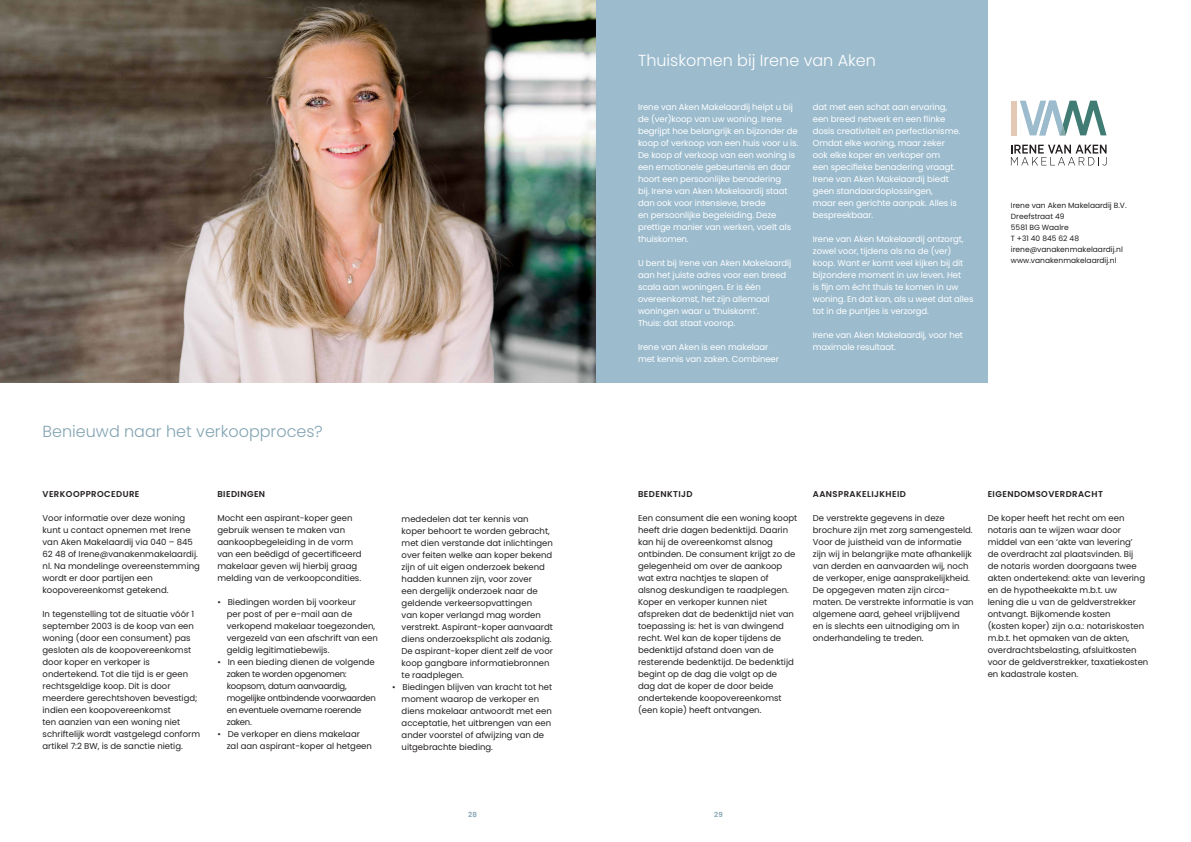
<style>
.page{position:relative;width:1191px;height:842px;background:#fff}
.page>*{position:absolute;margin:0;border:0;box-sizing:border-box;transform-origin:0 0}
.t1{font:300 16px "Poppins";color:#83a3b2}
.t2{font:300 16px "Poppins";color:#fff}
.t3{font:8.5px/12px "Poppins";color:#231f20}
.t4{font:8.5px/12px "Poppins";letter-spacing:-.01em;color:#fff}
.t5{font:8.5px/12px "Poppins";letter-spacing:-.03em;color:#231f20}
.t6{font:600 8.5px "Poppins";letter-spacing:.05em;color:#231f20}
.t7{font:7.5px "Poppins";color:#231f20}
.t8{font:600 7px "Poppins";color:#83a3b2}
</style>
<div class="page">
<div style="left:595px;top:0;width:392px;height:383px;background:#9cbcce"></div>
<svg style="left:1011px;top:145px;width:95px;height:21px"></svg>
<div style="left:1011px;top:101px;width:5px;height:34px;background:#e4c8b6"></div>
<svg style="left:1020px;top:101px;width:86px;height:34px"></svg>
<img style="left:0;top:0;width:595px;height:383px">
<p class="t2" style="left:638px;top:52px;width:239px">Thuiskomen bij Irene van Aken</p>
<p class="t4" style="left:638px;top:101px;width:162px">Irene van Aken Makelaardij helpt u bij de (ver)koop van uw woning. Irene begrijpt hoe belangrijk en bijzonder de koop of verkoop van een huis voor u is.<br>De koop of verkoop van een woning is een emotionele gebeurtenis en daar hoort een persoonlijke benadering<br>bij. Irene van Aken Makelaardij staat dan ook voor intensieve, brede<br>en persoonlijke begeleiding. Deze prettige manier van werken, voelt als thuiskomen.</p>
<p class="t4" style="left:638px;top:257px;width:155px">U bent bij Irene van Aken Makelaardij aan het juiste adres voor een breed scala aan woningen. Er is één overeenkomst, het zijn allemaal woningen waar u ‘thuiskomt’.<br>Thuis: dat staat voorop.</p>
<p class="t4" style="left:638px;top:341px;width:142px">Irene van Aken is een makelaar met kennis van zaken. Combineer</p>
<p class="t4" style="left:813px;top:101px;width:149px">dat met een schat aan ervaring, een breed netwerk en een flinke dosis creativiteit en perfectionisme.<br>Omdat elke woning, maar zeker ook elke koper en verkoper om<br>een specifieke benadering vraagt.<br>Irene van Aken Makelaardij biedt geen standaardoplossingen,<br>maar een gerichte aanpak. Alles is bespreekbaar.</p>
<p class="t4" style="left:813px;top:233px;width:162px">Irene van Aken Makelaardij ontzorgt, zowel voor, tijdens als na de (ver) koop. Want er komt veel kijken bij dit bijzondere moment in uw leven. Het<br>is fijn om écht thuis te komen in uw woning. En dat kan, als u weet dat alles tot in de puntjes is verzorgd.</p>
<p class="t4" style="left:813px;top:329px;width:152px">Irene van Aken Makelaardij, voor het maximale resultaat.</p>
<p class="t7" style="left:1011px;top:201px;width:117px">Irene van Aken Makelaardij B.V.</p>
<p class="t7" style="left:1011px;top:212px;width:55px">Dreefstraat 49</p>
<p class="t7" style="left:1011px;top:223px;width:59px">5581 BG Waalre</p>
<p class="t7" style="left:1011px;top:234px;width:70px">T +31 40 845 62 48</p>
<p class="t7" style="left:1011px;top:245px;width:113px">irene@vanakenmakelaardij.nl</p>
<p class="t7" style="left:1011px;top:256px;width:107px">www.vanakenmakelaardij.nl</p>
<p class="t1" style="left:43px;top:422px;width:282px">Benieuwd naar het verkoopproces?</p>
<p class="t6" style="left:43px;top:489px;width:98px">VERKOOPPROCEDURE</p>
<p class="t3" style="left:43px;top:512px;width:159px">Voor informatie over deze woning kunt u contact opnemen met Irene van Aken Makelaardij via 040 – 845<br>62 48 of Irene@vanakenmakelaardij. nl. Na mondelinge overeenstemming wordt er door partijen een koopovereenkomst getekend.</p>
<p class="t3" style="left:43px;top:608px;width:159px">In tegenstelling tot de situatie vóór 1 september 2003 is de koop van een woning (door een consument) pas gesloten als de koopovereenkomst door koper en verkoper is ondertekend. Tot die tijd is er geen rechtsgeldige koop. Dit is door meerdere gerechtshoven bevestigd; indien een koopovereenkomst<br>ten aanzien van een woning niet schriftelijk wordt vastgelegd conform artikel 7:2 BW, is de sanctie nietig.</p>
<p class="t6" style="left:217px;top:489px;width:49px">BIEDINGEN</p>
<p class="t3" style="left:217px;top:512px;width:146px">Mocht een aspirant-koper geen gebruik wensen te maken van aankoopbegeleiding in de vorm van een beëdigd of gecertificeerd makelaar geven wij hierbij graag melding van de verkoopcondities.</p>
<p class="t3" style="left:227px;top:596px;width:153px;text-indent:-9px">• Biedingen worden bij voorkeur<br>per post of per e-mail aan de verkopend makelaar toegezonden, vergezeld van een afschrift van een geldig legitimatiebewijs.</p>
<p class="t5" style="left:227px;top:656px;width:151px;text-indent:-9px">• In een bieding dienen de volgende zaken te worden opgenomen: koopsom, datum aanvaardig, mogelijke ontbindende voorwaarden en eventuele overname roerende zaken.</p>
<p class="t3" style="left:227px;top:728px;width:147px;text-indent:-9px">• De verkoper en diens makelaar zal aan aspirant-koper al hetgeen</p>
<p class="t3" style="left:401px;top:513px;width:153px">mededelen dat ter kennis van koper behoort te worden gebracht, met dien verstande dat inlichtingen over feiten welke aan koper bekend zijn of uit eigen onderzoek bekend hadden kunnen zijn, voor zover<br>een dergelijk onderzoek naar de geldende verkeersopvattingen<br>van koper verlangd mag worden verstrekt. Aspirant-koper aanvaardt diens onderzoeksplicht als zodanig.<br>De aspirant-koper dient zelf de voor koop gangbare informatiebronnen te raadplegen.</p>
<p class="t3" style="left:401px;top:681px;width:152px;text-indent:-9px">• Biedingen blijven van kracht tot het moment waarop de verkoper en diens makelaar antwoordt met een acceptatie, het uitbrengen van een ander voorstel of afwijzing van de uitgebrachte bieding.</p>
<p class="t6" style="left:638px;top:489px;width:56px">BEDENKTIJD</p>
<p class="t3" style="left:638px;top:512px;width:161px">Een consument die een woning koopt heeft drie dagen bedenktijd. Daarin kan hij de overeenkomst alsnog ontbinden. De consument krijgt zo de gelegenheid om over de aankoop wat extra nachtjes te slapen of alsnog deskundigen te raadplegen.<br>Koper en verkoper kunnen niet afspreken dat de bedenktijd niet van toepassing is: het is van dwingend recht. Wel kan de koper tijdens de bedenktijd afstand doen van de resterende bedenktijd. De bedenktijd begint op de dag die volgt op de<br>dag dat de koper de door beide ondertekende koopovereenkomst (een kopie) heeft ontvangen.</p>
<p class="t6" style="left:813px;top:489px;width:95px">AANSPRAKELIJKHEID</p>
<p class="t3" style="left:813px;top:512px;width:162px">De verstrekte gegevens in deze brochure zijn met zorg samengesteld.<br>Voor de juistheid van de informatie zijn wij in belangrijke mate afhankelijk van derden en aanvaarden wij, noch de verkoper, enige aansprakelijkheid.<br>De opgegeven maten zijn circa&shy;maten. De verstrekte informatie is van algemene aard, geheel vrijblijvend<br>en is slechts een uitnodiging om in onderhandeling te treden.</p>
<p class="t6" style="left:987px;top:489px;width:117px">EIGENDOMSOVERDRACHT</p>
<p class="t3" style="left:987px;top:512px;width:162px">De koper heeft het recht om een notaris aan te wijzen waar door middel van een ‘akte van levering’<br>de overdracht zal plaatsvinden. Bij<br>de notaris worden doorgaans twee akten ondertekend: akte van levering en de hypotheekakte m.b.t. uw<br>lening die u van de geldverstrekker ontvangt. Bijkomende kosten<br>(kosten koper) zijn o.a.: notariskosten m.b.t. het opmaken van de akten, overdrachtsbelasting, afsluitkosten voor de geldverstrekker, taxatiekosten en kadastrale kosten.</p>
<p class="t8" style="left:468px;top:810px;width:10px">28</p>
<p class="t8" style="left:714px;top:810px;width:10px">29</p>
</div>
